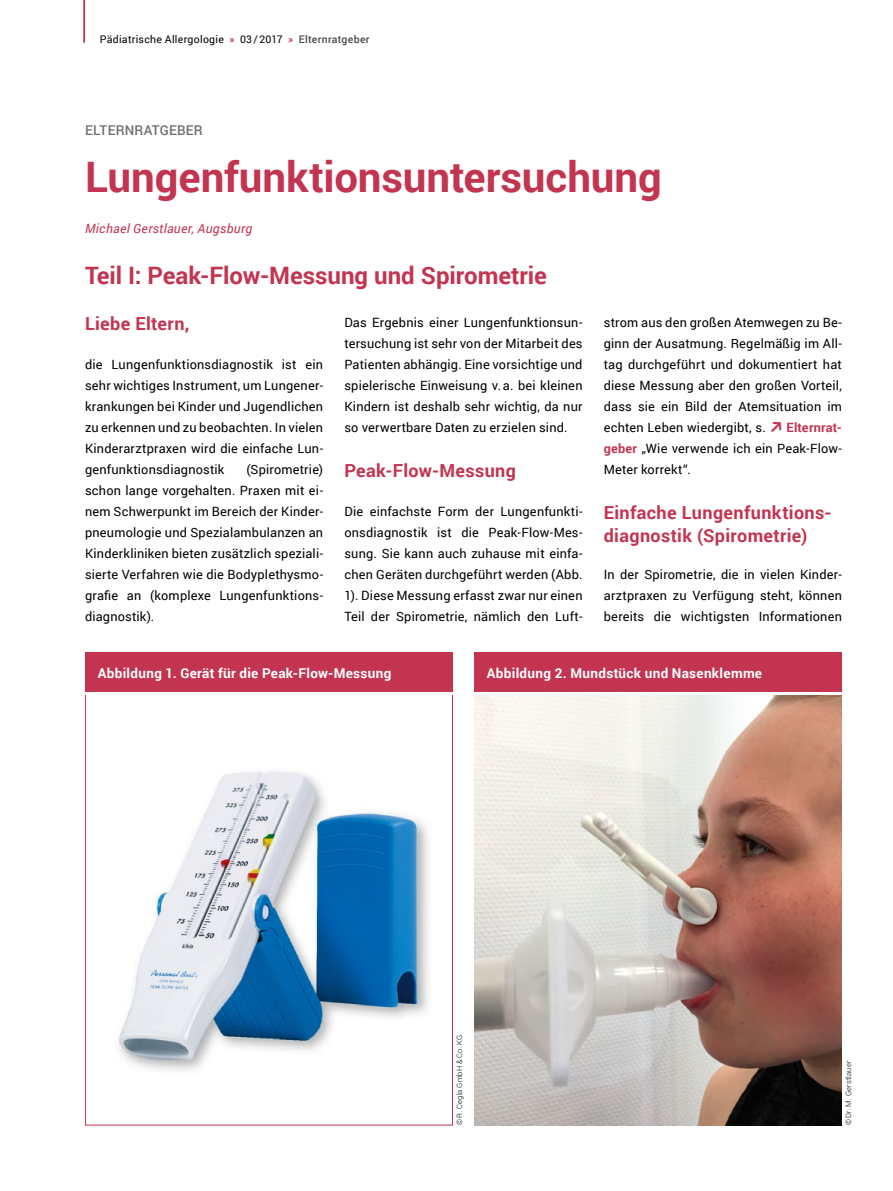
<style>
.page{position:relative;width:893px;height:1191px;background:#fff}
.page>*{position:absolute;margin:0;border:0;box-sizing:border-box;transform-origin:0 0}
.headline_rot{font:700 42px "Roboto";letter-spacing:-.005em;color:#c33450}
.headline_orange_klei{font:700 24px "Roboto";letter-spacing:-.005em;color:#c33450}
.Zwischenhead_12_Punk{font:700 18px/22.5px "Roboto";letter-spacing:.02em;color:#c33450}
.kasten_kopf_linie{font:700 13.5px "Roboto";letter-spacing:.025em;color:#fff}
.headline_dachzeile{font:500 13.5px "Roboto";letter-spacing:.01em;color:#706f6f}
.lauftext{font:12.75px/21px "Roboto";letter-spacing:.015em;color:#000;text-align:justify}
.lauftext_vorspann_ro{font:italic 12.75px "Roboto";letter-spacing:.025em;color:#c33450}
.t1{font:10.5px "Roboto";letter-spacing:.025em;color:#000}
.Bildquelle{font:300 7.5px "Roboto";letter-spacing:.02em;color:#000}
.s1{font-weight:700;color:#c33450}
.s2{font-weight:500;color:#4a4a49}
</style>
<div class="page">
<hr style="left:84px;top:0;width:1px;height:43px;background:#c33450">
<img style="left:118px;top:771px;width:310px;height:300px">
<div style="left:85px;top:653px;width:368px;height:42px;background:#c33450"></div>
<hr style="left:85px;top:692px;width:368px;height:3px;background:#fff">
<img style="left:474px;top:695px;width:368px;height:430px">
<div style="left:474px;top:653px;width:368px;height:42px;background:#c33450"></div>
<hr style="left:474px;top:692px;width:368px;height:3px;background:#fff">
<p class="t1" style="left:100px;top:31px;width:271px">Pädiatrische Allergologie <span class="s1">»</span> 03/2017 <span class="s1">»</span> <span class="s2">Elternratgeber</span></p>
<p class="headline_dachzeile" style="left:85px;top:121px;width:119px">ELTERNRATGEBER</p>
<p class="headline_rot" style="left:85px;top:148px;width:578px">Lungenfunktionsuntersuchung</p>
<p class="lauftext_vorspann_ro" style="left:85px;top:219px;width:169px">Michael Gerstlauer, Augsburg</p>
<p class="headline_orange_klei" style="left:85px;top:259px;width:463px">Teil I: Peak-Flow-Messung und Spirometrie</p>
<p class="Zwischenhead_12_Punk" style="left:85px;top:312px;width:106px">Liebe Eltern,</p>
<p class="lauftext" style="left:85px;top:354px;width:240px">die Lungenfunktionsdiagnostik ist ein sehr wichtiges Instrument, um Lungener&shy;krankungen bei Kinder und Jugendlichen zu erkennen und zu beobachten. In vielen Kinderarztpraxen wird die einfache Lun&shy;genfunktionsdiagnostik</p>
<p class="lauftext" style="left:344px;top:312px;width:240px">Das Ergebnis einer Lungenfunktionsun&shy;tersuchung ist sehr von der Mitarbeit des Patienten abhängig. Eine vorsichtige und spielerische Einweisung v.a. bei kleinen Kindern ist deshalb sehr wichtig, da nur so verwertbare Daten zu erzielen sind.</p>
<p class="Zwischenhead_12_Punk" style="left:344px;top:459px;width:173px">Peak-Flow-Messung</p>
<p class="lauftext" style="left:344px;top:501px;width:240px">Die einfachste Form der Lungenfunkti&shy;onsdiagnostik ist die Peak-Flow-Mes&shy;sung. Sie kann auch zuhause mit einfa&shy;chen Geräten durchgeführt werden (Abb.<br>1). Diese Messung erfasst zwar nur einen Teil der Spirometrie, nämlich den Luft-</p>
<p class="lauftext" style="left:604px;top:312px;width:240px">strom aus den großen Atemwegen zu Be&shy;ginn der Ausatmung. Regelmäßig im All&shy;tag durchgeführt und dokumentiert hat diese Messung aber den großen Vorteil, dass sie ein Bild der Atemsituation im echten Leben wiedergibt, s.</p>
<p class="lauftext" style="left:604px;top:417px;width:240px;text-indent:183px"><span class="s1">Elternrat&shy;geber</span> „Wie verwende ich ein Peak-Flow-Meter korrekt“.</p>
<p class="Zwischenhead_12_Punk" style="left:604px;top:501px;width:229px">Einfache Lungenfunktions&shy;diagnostik (Spirometrie)</p>
<p class="lauftext" style="left:604px;top:564px;width:240px">In der Spirometrie, die in vielen Kinder&shy;arztpraxen zu Verfügung steht, können bereits die wichtigsten Informationen</p>
<p class="lauftext" style="left:85px;top:459px;width:240px;text-indent:162px">(Spirometrie) schon lange vorgehalten. Praxen mit ei&shy;nem Schwerpunkt im Bereich der Kinder&shy;pneumologie und Spezialambulanzen an Kinderkliniken bieten zusätzlich speziali&shy;sierte Verfahren wie die Bodyplethysmo&shy;grafie an (komplexe Lungenfunktions&shy;diagnostik).</p>
<p class="kasten_kopf_linie" style="left:98px;top:664px;width:295px">Abbildung 1. Gerät für die Peak-Flow-Messung</p>
<p class="kasten_kopf_linie" style="left:487px;top:664px;width:277px">Abbildung 2. Mundstück und Nasenklemme</p>
<p class="Bildquelle" style="left:454px;top:1125px;width:92px;rotate:-90deg">© R. Cegla GmbH &amp; Co. KG</p>
<p class="Bildquelle" style="left:843px;top:1125px;width:66px;rotate:-90deg">© Dr. M. Gerstlauer</p>
</div>
